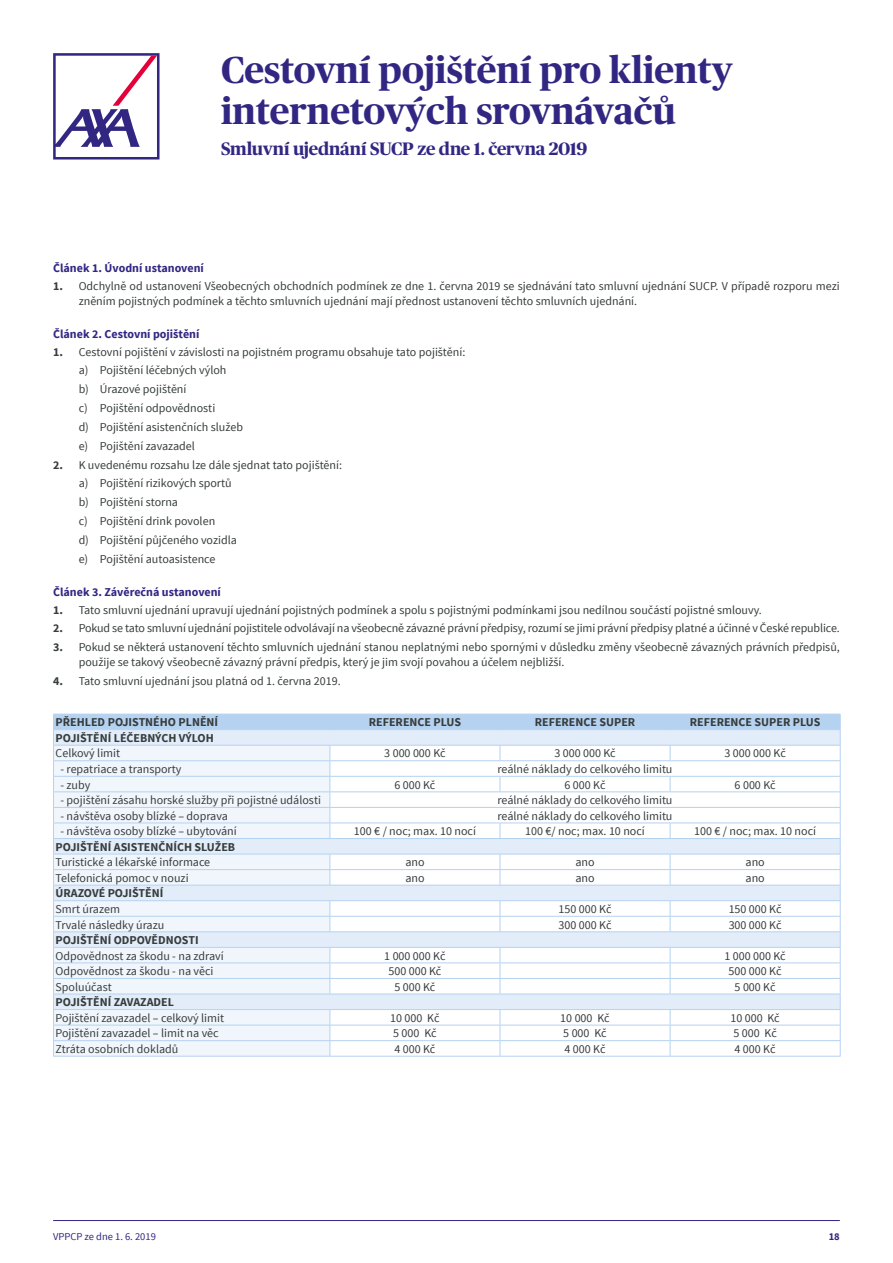
<style>
.page{position:relative;width:893px;height:1263px;background:#fff}
.page>*{position:absolute;margin:0;border:0;box-sizing:border-box;transform-origin:0 0}
.t1{font:700 37.5px/40.5px "Publico Headline";color:#312783}
.t2{font:700 18px "Publico Headline";letter-spacing:-.015em;color:#312783}
.t3{font:12px/18.9px "Source Sans Pro";color:#373c3c}
.t4{font:700 12px "Source Sans Pro";color:#373c3c}
.t5{font:700 12px "Source Sans Pro";color:#312783}
.t6{font:10.5px "Source Sans Pro";color:#312783}
.t7{font:700 10.5px "Source Sans Pro";color:#312783}
.s1{font-weight:700}
</style>
<div class="page">
<hr style="left:53px;top:1220px;width:787px;height:1px;background:#312783">
<hr style="left:53px;top:1056px;width:277px;height:1px;background:#b5d2f0">
<hr style="left:500px;top:1056px;width:170px;height:1px;background:#b5d2f0">
<hr style="left:330px;top:1056px;width:170px;height:1px;background:#b5d2f0">
<hr style="left:670px;top:1056px;width:171px;height:1px;background:#b5d2f0">
<svg style="left:53px;top:714px;width:788px;height:342px"></svg>
<hr style="left:330px;top:822px;width:170px;height:1px;background:#b5d2f0">
<hr style="left:500px;top:822px;width:170px;height:1px;background:#b5d2f0">
<hr style="left:670px;top:822px;width:171px;height:1px;background:#b5d2f0">
<svg style="left:53px;top:53px;width:107px;height:107px"></svg>
<h1 class="t1" style="left:221px;top:48px;width:513px">Cestovní pojištění pro klienty internetových srovnávačů</h1>
<h2 class="t2" style="left:221px;top:136px;width:368px">Smluvní ujednání SUCP ze dne 1. června 2019</h2>
<p class="t5" style="left:53px;top:260px;width:152px">Článek 1. Úvodní ustanovení</p>
<p class="t3" style="left:79px;top:278px;width:763px;line-height:15px;text-indent:-26px"><span class="s1">1.</span> Odchylně od ustanovení Všeobecných obchodních podmínek ze dne 1. června 2019 se sjednávání tato smluvní ujednání SUCP. V případě rozporu mezi zněním pojistných podmínek a těchto smluvních ujednání mají přednost ustanovení těchto smluvních ujednání.</p>
<p class="t5" style="left:53px;top:326px;width:148px">Článek 2. Cestovní pojištění</p>
<p class="t3" style="left:79px;top:342px;width:388px;text-indent:-26px"><span class="s1">1.</span> Cestovní pojištění v závislosti na pojistném programu obsahuje tato pojištění: a) Pojištění léčebných výloh<br>b) Úrazové pojištění<br>c) Pojištění odpovědnosti<br>d) Pojištění asistenčních služeb<br>e) Pojištění zavazadel</p>
<p class="t3" style="left:79px;top:455px;width:265px;text-indent:-26px"><span class="s1">2.</span> K uvedenému rozsahu lze dále sjednat tato pojištění: a) Pojištění rizikových sportů<br>b) Pojištění storna<br>c) Pojištění drink povolen<br>d) Pojištění půjčeného vozidla<br>e) Pojištění autoasistence</p>
<p class="t5" style="left:53px;top:584px;width:169px">Článek 3. Závěrečná ustanovení</p>
<p class="t3" style="left:53px;top:600px;width:710px"><span class="s1">1.</span> Tato smluvní ujednání upravují ujednání pojistných podmínek a spolu s pojistnými podmínkami jsou nedílnou součástí pojistné smlouvy.</p>
<p class="t3" style="left:53px;top:619px;width:788px"><span class="s1">2.</span> Pokud se tato smluvní ujednání pojistitele odvolávají na všeobecně závazné právní předpisy, rozumí se jimi právní předpisy platné a účinné v České republice.</p>
<p class="t3" style="left:79px;top:640px;width:763px;line-height:15px;text-indent:-26px"><span class="s1">3.</span> Pokud se některá ustanovení těchto smluvních ujednání stanou neplatnými nebo spornými v důsledku změny všeobecně závazných právních předpisů, použije se takový všeobecně závazný právní předpis, který je jim svojí povahou a účelem nejbližší.</p>
<p class="t3" style="left:53px;top:672px;width:289px"><span class="s1">4.</span> Tato smluvní ujednání jsou platná od 1. června 2019.</p>
<p class="t4" style="left:56px;top:715px;width:164px">PŘEHLED POJISTNÉHO PLNĚNÍ</p>
<p class="t4" style="left:369px;top:715px;width:94px">REFERENCE PLUS</p>
<p class="t4" style="left:535px;top:715px;width:102px">REFERENCE SUPER</p>
<p class="t4" style="left:690px;top:715px;width:132px">REFERENCE SUPER PLUS</p>
<p class="t4" style="left:56px;top:730px;width:160px">POJIŠTĚNÍ LÉČEBNÝCH VÝLOH</p>
<p class="t3" style="left:56px;top:744px;width:66px">Celkový limit</p>
<p class="t3" style="left:384px;top:744px;width:63px">3 000 000 Kč</p>
<p class="t3" style="left:554px;top:744px;width:63px">3 000 000 Kč</p>
<p class="t3" style="left:724px;top:744px;width:63px">3 000 000 Kč</p>
<p class="t3" style="left:60px;top:760px;width:122px">- repatriace a transporty</p>
<p class="t3" style="left:498px;top:760px;width:176px">reálné náklady do celkového limitu</p>
<p class="t3" style="left:60px;top:775px;width:31px">- zuby</p>
<p class="t3" style="left:394px;top:775px;width:42px">6 000 Kč</p>
<p class="t3" style="left:565px;top:775px;width:42px">6 000 Kč</p>
<p class="t3" style="left:735px;top:775px;width:42px">6 000 Kč</p>
<p class="t3" style="left:60px;top:791px;width:262px">- pojištění zásahu horské služby při pojistné události</p>
<p class="t3" style="left:498px;top:791px;width:176px">reálné náklady do celkového limitu</p>
<p class="t3" style="left:60px;top:806px;width:169px">- návštěva osoby blízké – doprava</p>
<p class="t3" style="left:498px;top:806px;width:176px">reálné náklady do celkového limitu</p>
<p class="t3" style="left:60px;top:822px;width:178px">- návštěva osoby blízké – ubytování</p>
<p class="t3" style="left:354px;top:822px;width:123px">100 € / noc; max. 10 nocí</p>
<p class="t3" style="left:525px;top:822px;width:121px">100 €/ noc; max. 10 nocí</p>
<p class="t3" style="left:694px;top:822px;width:123px">100 € / noc; max. 10 nocí</p>
<p class="t4" style="left:56px;top:839px;width:181px">POJIŠTĚNÍ ASISTENČNÍCH SLUŽEB</p>
<p class="t3" style="left:56px;top:853px;width:156px">Turistické a lékařské informace</p>
<p class="t3" style="left:405px;top:853px;width:21px">ano</p>
<p class="t3" style="left:575px;top:853px;width:21px">ano</p>
<p class="t3" style="left:745px;top:853px;width:21px">ano</p>
<p class="t3" style="left:56px;top:869px;width:134px">Telefonická pomoc v nouzi</p>
<p class="t3" style="left:405px;top:869px;width:21px">ano</p>
<p class="t3" style="left:575px;top:869px;width:21px">ano</p>
<p class="t3" style="left:745px;top:869px;width:21px">ano</p>
<p class="t4" style="left:56px;top:886px;width:109px">ÚRAZOVÉ POJIŠTĚNÍ</p>
<p class="t3" style="left:56px;top:900px;width:66px">Smrt úrazem</p>
<p class="t3" style="left:559px;top:900px;width:54px">150 000 Kč</p>
<p class="t3" style="left:729px;top:900px;width:54px">150 000 Kč</p>
<p class="t3" style="left:56px;top:915px;width:110px">Trvalé následky úrazu</p>
<p class="t3" style="left:559px;top:915px;width:54px">300 000 Kč</p>
<p class="t3" style="left:729px;top:915px;width:54px">300 000 Kč</p>
<p class="t4" style="left:56px;top:932px;width:144px">POJIŠTĚNÍ ODPOVĚDNOSTI</p>
<p class="t3" style="left:56px;top:946px;width:170px">Odpovědnost za škodu - na zdraví</p>
<p class="t3" style="left:384px;top:946px;width:63px">1 000 000 Kč</p>
<p class="t3" style="left:724px;top:946px;width:63px">1 000 000 Kč</p>
<p class="t3" style="left:56px;top:962px;width:159px">Odpovědnost za škodu - na věci</p>
<p class="t3" style="left:388px;top:962px;width:54px">500 000 Kč</p>
<p class="t3" style="left:729px;top:962px;width:54px">500 000 Kč</p>
<p class="t3" style="left:56px;top:977px;width:58px">Spoluúčast</p>
<p class="t3" style="left:394px;top:977px;width:42px">5 000 Kč</p>
<p class="t3" style="left:735px;top:977px;width:42px">5 000 Kč</p>
<p class="t4" style="left:56px;top:995px;width:120px">POJIŠTĚNÍ ZAVAZADEL</p>
<p class="t3" style="left:56px;top:1009px;width:170px">Pojištění zavazadel – celkový limit</p>
<p class="t3" style="left:390px;top:1009px;width:51px">10 000 Kč</p>
<p class="t3" style="left:560px;top:1009px;width:51px">10 000 Kč</p>
<p class="t3" style="left:730px;top:1009px;width:51px">10 000 Kč</p>
<p class="t3" style="left:56px;top:1024px;width:165px">Pojištění zavazadel – limit na věc</p>
<p class="t3" style="left:393px;top:1024px;width:45px">5 000 Kč</p>
<p class="t3" style="left:563px;top:1024px;width:45px">5 000 Kč</p>
<p class="t3" style="left:733px;top:1024px;width:45px">5 000 Kč</p>
<p class="t3" style="left:56px;top:1040px;width:124px">Ztráta osobních dokladů</p>
<p class="t3" style="left:394px;top:1040px;width:42px">4 000 Kč</p>
<p class="t3" style="left:564px;top:1040px;width:42px">4 000 Kč</p>
<p class="t3" style="left:735px;top:1040px;width:42px">4 000 Kč</p>
<p class="t6" style="left:53px;top:1230px;width:104px">VPPCP ze dne 1. 6. 2019</p>
<p class="t7" style="left:829px;top:1229px;width:13px">18</p>
</div>
